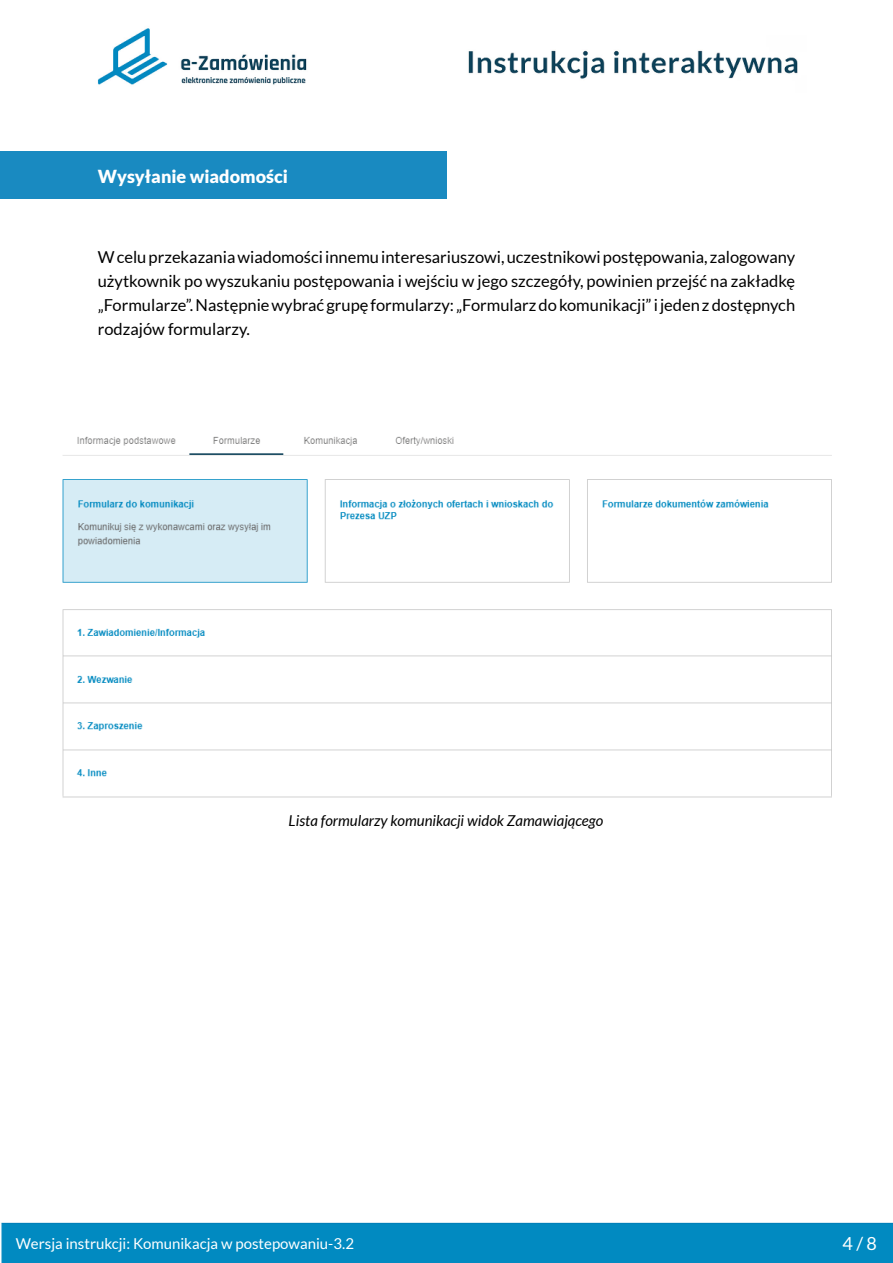
<style>
.page{position:relative;width:893px;height:1263px;background:#fff}
.page>*{position:absolute;margin:0;border:0;box-sizing:border-box;transform-origin:0 0}
.t1{font:900 18px "Lato";color:#fff}
.t2{font:18px "Lato";color:#fff}
.t3{font:16.5px/24px "Lato";color:#000;text-align:justify}
.t4{font:15px "Lato";color:#fff}
.t5{font:italic 15px "Lato";color:#000}
</style>
<div class="page">
<img style="left:1px;top:28px;width:892px;height:1235px">
<div style="left:0;top:151px;width:446px;height:48px;background:#198ac1"></div>
<img style="left:54px;top:422px;width:785px;height:383px">
<p class="t1" style="left:98px;top:165px;width:192px">Wysyłanie wiadomości</p>
<p class="t3" style="left:98px;top:245px;width:699px">W celu przekazania wiadomości innemu interesariuszowi, uczestnikowi postępowania, zalogowany użytkownik po wyszukaniu postępowania i wejściu w jego szczegóły, powinien przejść na zakładkę „Formularze”. Następnie wybrać grupę formularzy: „Formularz do komunikacji” i jeden z dostępnych rodzajów formularzy.</p>
<p class="t5" style="left:289px;top:813px;width:316px">Lista formularzy komunikacji widok Zamawiającego</p>
<p class="t4" style="left:16px;top:1235px;width:340px">Wersja instrukcji: Komunikacja w postepowaniu-3.2</p>
<p class="t2" style="left:842px;top:1233px;width:36px">4 / 8</p>
</div>
